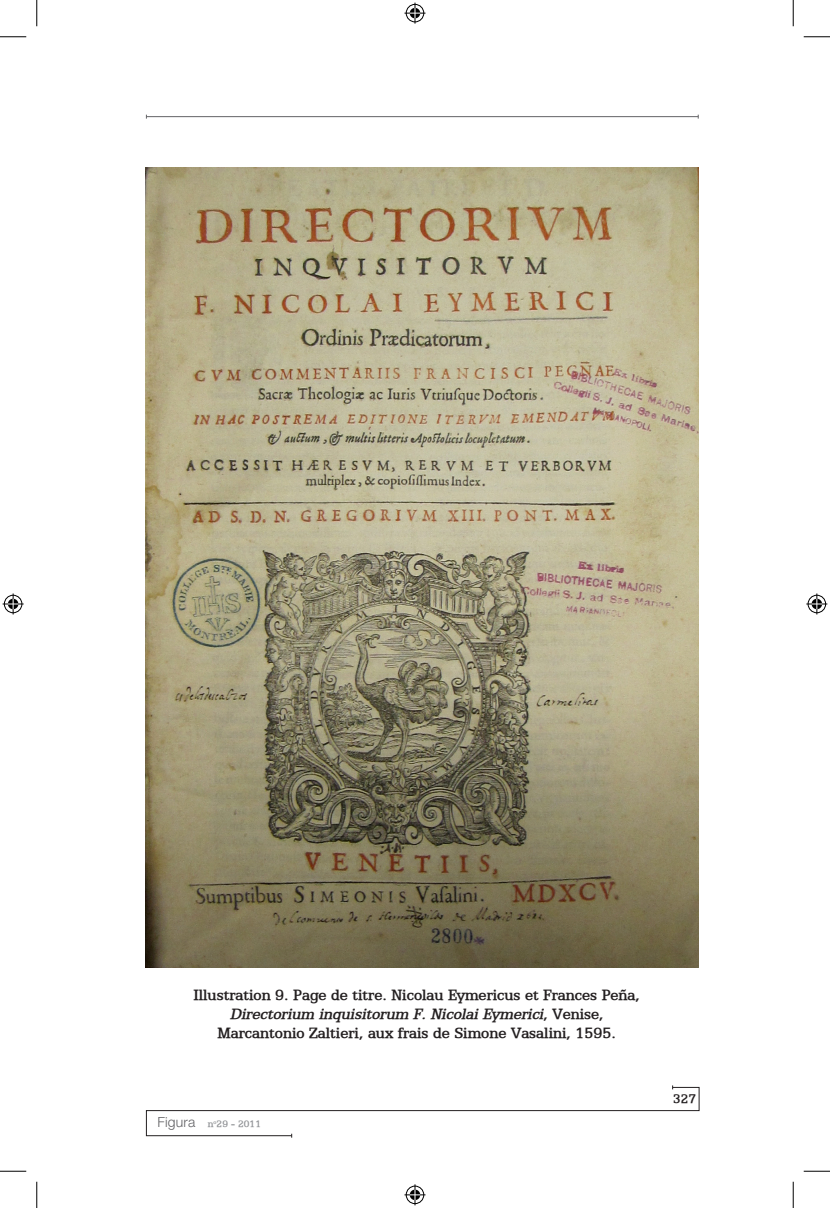
<style>
.page{position:relative;width:830px;height:1208px;background:#fff}
.page>*{position:absolute;margin:0;border:0;box-sizing:border-box;transform-origin:0 0}
.Texte_régulier_-_10{font:700 16.62px/19.2px "Eggo";color:#231f20;text-align:center}
.t1{font:300 14px "Helvetica Neue LT Std";letter-spacing:.01em;color:#636366}
.t2{font:700 14px "Eggo";color:#231f20}
.t3{font:700 10.5px "Eggo";letter-spacing:.01em;color:#939598}
.s1{font-style:italic}
</style>
<div class="page">
<svg style="left:145px;top:1085px;width:555px;height:52px"></svg>
<hr style="left:146px;top:116px;width:552px;height:1px;background:#636366">
<img style="left:146px;top:168px;width:552px;height:799px">
<svg style="left:0;top:36px;width:26px;height:1px"></svg>
<svg style="left:803px;top:36px;width:27px;height:1px"></svg>
<svg style="left:0;top:1170px;width:26px;height:1px"></svg>
<svg style="left:803px;top:1170px;width:27px;height:1px"></svg>
<svg style="left:36px;top:0;width:1px;height:26px"></svg>
<svg style="left:36px;top:1181px;width:1px;height:27px"></svg>
<svg style="left:792px;top:0;width:1px;height:26px"></svg>
<svg style="left:792px;top:1181px;width:1px;height:27px"></svg>
<svg style="left:404px;top:3px;width:21px;height:21px"></svg>
<svg style="left:404px;top:1184px;width:21px;height:21px"></svg>
<svg style="left:3px;top:593px;width:21px;height:21px"></svg>
<svg style="left:806px;top:593px;width:21px;height:21px"></svg>
<p class="Texte_régulier_-_10" style="left:193px;top:983px;width:448px">Illustration 9. Page de titre. Nicolau Eymericus et Frances Peña,<br><span class="s1">Directorium inquisitorum F. Nicolai Eymerici</span>, Venise,<br>Marcantonio Zaltieri, aux frais de Simone Vasalini, 1595.</p>
<p class="t1" style="left:157px;top:1113px;width:39px">Figura</p>
<p class="t3" style="left:208px;top:1116px;width:55px">n<sup>o</sup>29 - 2011</p>
<p class="t2" style="left:673px;top:1087px;width:24px">327</p>
</div>
